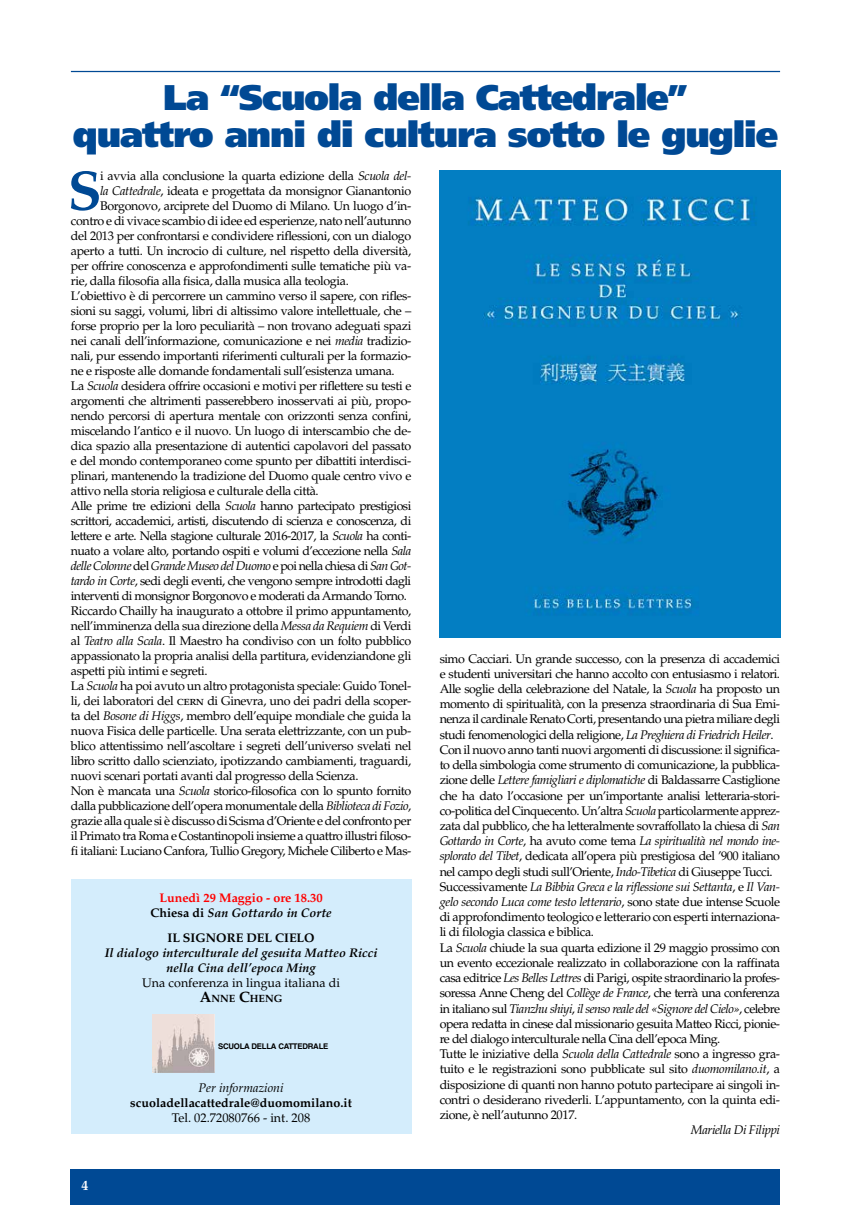
<style>
.page{position:relative;width:851px;height:1205px;background:#fff}
.page>*{position:absolute;margin:0;border:0;box-sizing:border-box;transform-origin:0 0}
.t1{font:700 55.62px "Palatino";color:#004994}
.t2{font:900 35.62px/37.5px "Frutiger";letter-spacing:-.03em;color:#004994;text-align:center}
.t3{font:700 13.75px "Palatino";color:#fff}
.t4{font:12.5px/15.2px "Palatino";letter-spacing:-.03em;color:#000}
.t5{font:italic 12.5px "Palatino";letter-spacing:-.045em;color:#000}
.t6{font:italic 700 12.5px/15px "Palatino";color:#000;text-align:center}
.t7{font:12.5px "Palatino";color:#000}
.t8{font:700 12.5px "Palatino";color:#000}
.t9{font:700 12.5px/15px "Palatino";color:#f00;text-align:center}
.t10{font:italic 12.5px "Palatino";color:#000}
.t11{font:700 10.5px "Palatino";color:#000}
.t12{font:700 7.75px "Helvetica";letter-spacing:-.03em;color:#000}
.s1{font-style:italic}
.s2{font-style:normal}
.s3{font-family:"Palatino SC"}
.s4{color:#000}
.s5{font-style:italic;color:#000}
.s6{font-size:15px}
</style>
<div class="page">
<hr style="left:71px;top:71px;width:709px;height:1px;background:#004994">
<div style="left:71px;top:1169px;width:709px;height:36px;background:#004994"></div>
<img style="left:439px;top:170px;width:341px;height:468px">
<div style="left:71px;top:880px;width:340px;height:254px;background:#d4edfc"></div>
<img style="left:153px;top:1014px;width:61px;height:58px">
<h2 class="t2" style="left:73px;top:78px;width:706px">La “Scuola della Cattedrale”<br>quattro anni di cultura sotto le guglie</h2>
<h1 class="t1" style="left:68px;top:158px;width:36px">S</h1>
<p class="t4" style="left:100px;top:168px;width:312px">i avvia alla conclusione la quarta edizione della <span class="s1">Scuola del-</span></p>
<p class="t4" style="left:100px;top:183px;width:312px"><span class="s1">la Cattedrale</span>, ideata e progettata da monsignor Gianantonio</p>
<p class="t4" style="left:100px;top:198px;width:313px">Borgonovo, arciprete del Duomo di Milano. Un luogo d’in-</p>
<p class="t4" style="left:71px;top:213px;width:342px">contro e di vivace scambio di idee ed esperienze, nato nell’autunno</p>
<p class="t4" style="left:71px;top:228px;width:342px">del 2013 per confrontarsi e condividere riflessioni, con un dialogo</p>
<p class="t4" style="left:71px;top:243px;width:342px">aperto a tutti. Un incrocio di culture, nel rispetto della diversità,</p>
<p class="t4" style="left:71px;top:258px;width:342px">per offrire conoscenza e approfondimenti sulle tematiche più va-</p>
<p class="t4" style="left:71px;top:273px;width:279px">rie, dalla filosofia alla fisica, dalla musica alla teologia.</p>
<p class="t4" style="left:71px;top:288px;width:342px">L’obiettivo è di percorrere un cammino verso il sapere, con rifles-</p>
<p class="t4" style="left:71px;top:303px;width:342px">sioni su saggi, volumi, libri di altissimo valore intellettuale, che –</p>
<p class="t4" style="left:71px;top:318px;width:342px">forse proprio per la loro peculiarità – non trovano adeguati spazi</p>
<p class="t4" style="left:71px;top:333px;width:342px">nei canali dell’informazione, comunicazione e nei <span class="s1">media</span> tradizio-</p>
<p class="t4" style="left:71px;top:348px;width:342px">nali, pur essendo importanti riferimenti culturali per la formazio-</p>
<p class="t4" style="left:71px;top:363px;width:325px">ne e risposte alle domande fondamentali sull’esistenza umana.</p>
<p class="t4" style="left:71px;top:378px;width:342px">La <span class="s1">Scuola</span> desidera offrire occasioni e motivi per riflettere su testi e</p>
<p class="t4" style="left:71px;top:393px;width:342px">argomenti che altrimenti passerebbero inosservati ai più, propo-</p>
<p class="t4" style="left:71px;top:408px;width:342px">nendo percorsi di apertura mentale con orizzonti senza confini,</p>
<p class="t4" style="left:71px;top:423px;width:342px">miscelando l’antico e il nuovo. Un luogo di interscambio che de-</p>
<p class="t4" style="left:71px;top:438px;width:342px">dica spazio alla presentazione di autentici capolavori del passato</p>
<p class="t4" style="left:71px;top:453px;width:342px">e del mondo contemporaneo come spunto per dibattiti interdisci-</p>
<p class="t4" style="left:71px;top:468px;width:342px">plinari, mantenendo la tradizione del Duomo quale centro vivo e</p>
<p class="t4" style="left:71px;top:483px;width:249px">attivo nella storia religiosa e culturale della città.</p>
<p class="t4" style="left:71px;top:498px;width:342px">Alle prime tre edizioni della <span class="s1">Scuola</span> hanno partecipato prestigiosi</p>
<p class="t4" style="left:71px;top:513px;width:342px">scrittori, accademici, artisti, discutendo di scienza e conoscenza, di</p>
<p class="t4" style="left:71px;top:528px;width:342px">lettere e arte. Nella stagione culturale 2016-2017, la <span class="s1">Scuola</span> ha conti-</p>
<p class="t4" style="left:71px;top:543px;width:342px">nuato a volare alto, portando ospiti e volumi d’eccezione nella <span class="s1">Sala</span></p>
<p class="t5" style="left:71px;top:558px;width:342px">delle Colonne <span class="s2">del</span> Grande Museo del Duomo <span class="s2">e poi nella chiesa di</span> San Got-</p>
<p class="t4" style="left:71px;top:573px;width:342px"><span class="s1">tardo in Corte</span>, sedi degli eventi, che vengono sempre introdotti dagli</p>
<p class="t4" style="left:71px;top:588px;width:337px">interventi di monsignor Borgonovo e moderati da Armando Torno.</p>
<p class="t4" style="left:71px;top:603px;width:342px">Riccardo Chailly ha inaugurato a ottobre il primo appuntamento,</p>
<p class="t4" style="left:71px;top:618px;width:342px">nell’imminenza della sua direzione della <span class="s1">Messa da Requiem</span> di Verdi</p>
<p class="t4" style="left:71px;top:633px;width:342px">al <span class="s1">Teatro alla Scala</span>. Il Maestro ha condiviso con un folto pubblico</p>
<p class="t4" style="left:71px;top:648px;width:342px">appassionato la propria analisi della partitura, evidenziandone gli</p>
<p class="t4" style="left:71px;top:663px;width:138px">aspetti più intimi e segreti.</p>
<p class="t4" style="left:71px;top:678px;width:342px">La <span class="s1">Scuola</span> ha poi avuto un altro protagonista speciale: Guido Tonel-</p>
<p class="t4" style="left:71px;top:693px;width:342px">li, dei laboratori del <span class="s3">cern</span> di Ginevra, uno dei padri della scoper-</p>
<p class="t4" style="left:71px;top:708px;width:342px">ta del <span class="s1">Bosone di Higgs</span>, membro dell’equipe mondiale che guida la</p>
<p class="t4" style="left:71px;top:723px;width:342px">nuova Fisica delle particelle. Una serata elettrizzante, con un pub-</p>
<p class="t4" style="left:71px;top:738px;width:342px">blico attentissimo nell’ascoltare i segreti dell’universo svelati nel</p>
<p class="t4" style="left:71px;top:753px;width:342px">libro scritto dallo scienziato, ipotizzando cambiamenti, traguardi,</p>
<p class="t4" style="left:71px;top:768px;width:289px">nuovi scenari portati avanti dal progresso della Scienza.</p>
<p class="t4" style="left:71px;top:783px;width:342px">Non è mancata una <span class="s1">Scuola</span> storico-filosofica con lo spunto fornito</p>
<p class="t4" style="left:71px;top:798px;width:342px">dalla pubblicazione dell’opera monumentale della <span class="s1">Biblioteca di Fozio</span>,</p>
<p class="t4" style="left:71px;top:813px;width:342px">grazie alla quale si è discusso di Scisma d’Oriente e del confronto per</p>
<p class="t4" style="left:71px;top:828px;width:342px">il Primato tra Roma e Costantinopoli insieme a quattro illustri filoso-</p>
<p class="t4" style="left:71px;top:843px;width:342px">fi italiani: Luciano Canfora, Tullio Gregory, Michele Ciliberto e Mas-</p>
<p class="t9" style="left:150px;top:890px;width:183px">Lunedì 29 Maggio - ore 18.30<br><span class="s4">Chiesa di</span> <span class="s5">San Gottardo in Corte</span></p>
<p class="t8" style="left:167px;top:930px;width:149px">IL SIGNORE DEL CIELO</p>
<p class="t6" style="left:105px;top:945px;width:274px">Il dialogo interculturale del gesuita Matteo Ricci nella Cina dell’epoca Ming</p>
<p class="t7" style="left:142px;top:975px;width:199px">Una conferenza in lingua italiana di</p>
<p class="t11" style="left:200px;top:992px;width:84px"><span class="s6">A</span>NNE <span class="s6">C</span>HENG</p>
<p class="t12" style="left:218px;top:1041px;width:112px">SCUOLA DELLA CATTEDRALE</p>
<p class="t3" style="left:81px;top:1177px;width:8px">4</p>
<p class="t10" style="left:198px;top:1080px;width:87px">Per informazioni</p>
<p class="t8" style="left:130px;top:1095px;width:223px">scuoladellacattedrale@duomomilano.it</p>
<p class="t7" style="left:172px;top:1110px;width:140px">Tel. 02.72080766 - int. 208</p>
<p class="t4" style="left:439px;top:651px;width:342px">simo Cacciari. Un grande successo, con la presenza di accademici e studenti universitari che hanno accolto con entusiasmo i relatori.<br>Alle soglie della celebrazione del Natale, la <span class="s1">Scuola</span> ha proposto un momento di spiritualità, con la presenza straordinaria di Sua Emi&shy;nenza il cardinale Renato Corti, presentando una pietra miliare degli studi fenomenologici della religione, <span class="s1">La Preghiera di Friedrich Heiler</span>.<br>Con il nuovo anno tanti nuovi argomenti di discussione: il significa&shy;to della simbologia come strumento di comunicazione, la pubblica&shy;zione delle <span class="s1">Lettere famigliari e diplomatiche</span> di Baldassarre Castiglione che ha dato l’occasione per un’importante analisi letteraria-stori&shy;co-politica del Cinquecento. Un’altra <span class="s1">Scuola</span> particolarmente apprez&shy;zata dal pubblico, che ha letteralmente sovraffollato la chiesa di <span class="s1">San Gottardo in Corte</span>, ha avuto come tema <span class="s1">La spiritualità nel mondo ine&shy;splorato del Tibet</span>, dedicata all’opera più prestigiosa del ’900 italiano nel campo degli studi sull’Oriente, <span class="s1">Indo-Tibetica</span> di Giuseppe Tucci.<br>Successivamente <span class="s1">La Bibbia Greca e la riflessione sui Settanta</span>, e <span class="s1">Il Van&shy;gelo secondo Luca come testo letterario</span>, sono state due intense Scuole di approfondimento teologico e letterario con esperti internaziona&shy;li di filologia classica e biblica.<br>La <span class="s1">Scuola</span> chiude la sua quarta edizione il 29 maggio prossimo con un evento eccezionale realizzato in collaborazione con la raffinata casa editrice <span class="s1">Les Belles Lettres</span> di Parigi, ospite straordinario la profes&shy;soressa Anne Cheng del <span class="s1">Collège de France</span>, che terrà una conferenza in italiano sul <span class="s1">Tianzhu shiyi</span>, <span class="s1">il senso reale del «Signore del Cielo»</span>, celebre opera redatta in cinese dal missionario gesuita Matteo Ricci, pionie&shy;re del dialogo interculturale nella Cina dell’epoca Ming.<br>Tutte le iniziative della <span class="s1">Scuola della Cattedrale</span> sono a ingresso gra&shy;tuito e le registrazioni sono pubblicate sul sito <span class="s1">duomomilano.it</span>, a disposizione di quanti non hanno potuto partecipare ai singoli in&shy;contri o desiderano rivederli. L’appuntamento, con la quinta edi&shy;zione, è nell’autunno 2017.</p>
<p class="t5" style="left:690px;top:1123px;width:91px">Mariella Di Filippi</p>
</div>
